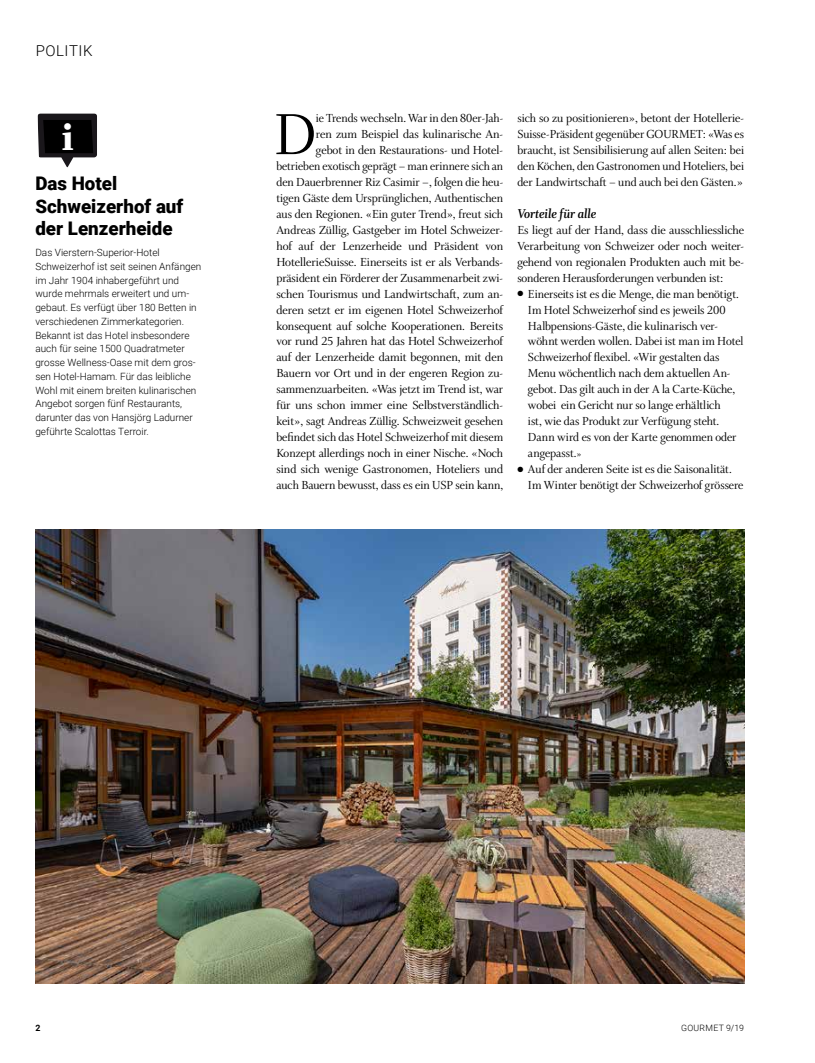
<style>
.page{position:relative;width:815px;height:1063px;background:#fff}
.page>*{position:absolute;margin:0;border:0;box-sizing:border-box;transform-origin:0 0}
.t1{font:62px "Whitman Display";color:#000}
.t2{font:900 40px "Whitman Display";color:#fff}
.t3{font:900 18.75px/22.5px "Roboto";color:#000}
.t4{font:300 15px "Roboto";letter-spacing:.035em;color:#000}
.t5{font:italic 700 13.75px "Whitman Display";color:#000}
.t6{font:12.5px/16px "Whitman Display";color:#000;text-align:justify}
.t7{font:300 10px/13.8px "Roboto";color:#000}
.t8{font:300 8.75px "Roboto";letter-spacing:.035em;color:#000}
.t9{font:700 8.75px "Roboto";color:#000}
.s1{font-size:10px}
</style>
<div class="page">
<img style="left:35px;top:529px;width:709px;height:454px">
<svg style="left:38px;top:113px;width:59px;height:54px;background:#353435"></svg>
<p class="t4" style="left:36px;top:41px;width:58px">POLITIK</p>
<h2 class="t2" style="left:62px;top:114px;width:13px">i</h2>
<h3 class="t3" style="left:35px;top:172px;width:149px">Das Hotel<br>Schweizerhof auf der Lenzerheide</h3>
<p class="t7" style="left:35px;top:245px;width:167px">Das Vierstern-Superior-Hotel Schweizerhof ist seit seinen Anfängen im Jahr 1904 inhabergeführt und wurde mehrmals erweitert und um&shy;gebaut. Es verfügt über 180 Betten in verschiedenen Zimmerkategorien.<br>Bekannt ist das Hotel insbesondere auch für seine 1500 Quadratmeter grosse Wellness-Oase mit dem gros&shy;sen Hotel-Hamam. Für das leibliche Wohl mit einem breiten kulinarischen Angebot sorgen fünf Restaurants, darunter das von Hansjörg Ladurner geführte Scalottas Terroir.</p>
<p class="t6" style="left:276px;top:110px;width:228px;text-align:right">ie Trends wechseln. War in den 80er-Jah-<br>ren zum Beispiel das kulinarische An-<br>gebot in den Restaurations- und Hotel&shy;betrieben exotisch geprägt – man erinnere sich an den Dauerbrenner Riz Casimir –, folgen die heu&shy;tigen Gäste dem Ursprünglichen, Authentischen aus den Regionen. «Ein guter Trend», freut sich Andreas Züllig, Gastgeber im Hotel Schweizer&shy;hof auf der Lenzerheide und Präsident von HotellerieSuisse. Einerseits ist er als Verbands&shy;präsident ein Förderer der Zusammenarbeit zwi&shy;schen Tourismus und Landwirtschaft, zum an&shy;deren setzt er im eigenen Hotel Schweizerhof konsequent auf solche Kooperationen. Bereits vor rund 25 Jahren hat das Hotel Schweizerhof auf der Lenzerheide damit begonnen, mit den Bauern vor Ort und in der engeren Region zu&shy;sammenzuarbeiten. «Was jetzt im Trend ist, war für uns schon immer eine Selbstverständlich&shy;keit», sagt Andreas Züllig. Schweizweit gesehen befindet sich das Hotel Schweizerhof mit diesem Konzept allerdings noch in einer Nische. «Noch sind sich wenige Gastronomen, Hoteliers und auch Bauern bewusst, dass es ein USP sein kann,</p>
<h1 class="t1" style="left:274px;top:100px;width:44px">D</h1>
<p class="t6" style="left:517px;top:110px;width:228px">sich so zu positionieren», betont der Hotellerie-Suisse-Präsident gegenüber GOURMET: «Was es braucht, ist Sensibilisierung auf allen Seiten: bei den Köchen, den Gastronomen und Hoteliers, bei der Landwirtschaft – und auch bei den Gästen.»</p>
<p class="t5" style="left:517px;top:206px;width:81px">Vorteile für alle</p>
<p class="t6" style="left:517px;top:222px;width:228px">Es liegt auf der Hand, dass die ausschliessliche Verarbeitung von Schweizer oder noch weiter&shy;gehend von regionalen Produkten auch mit be&shy;sonderen Herausforderungen verbunden ist:</p>
<p class="t6" style="left:528px;top:286px;width:217px;text-align:left;text-indent:-11px">● Einerseits ist es die Menge, die man benötigt.<br>Im Hotel Schweizerhof sind es jeweils 200<br>Halbpensions-Gäste, die kulinarisch ver&shy;wöhnt werden wollen. Dabei ist man im Hotel Schweizerhof flexibel. «Wir gestalten das Menu wöchentlich nach dem aktuellen An&shy;gebot. Das gilt auch in der A la Carte-Küche, wobei ein Gericht nur so lange erhältlich<br>ist, wie das Produkt zur Verfügung steht.<br>Dann wird es von der Karte genommen oder angepasst.<span class="s1">»</span></p>
<p class="t6" style="left:528px;top:461px;width:217px;text-indent:-11px">● Auf der anderen Seite ist es die Saisonalität.<br>Im Winter benötigt der Schweizerhof grössere</p>
<p class="t9" style="left:35px;top:1022px;width:7px">2</p>
<p class="t8" style="left:681px;top:1022px;width:65px">GOURMET 9/19</p>
</div>
